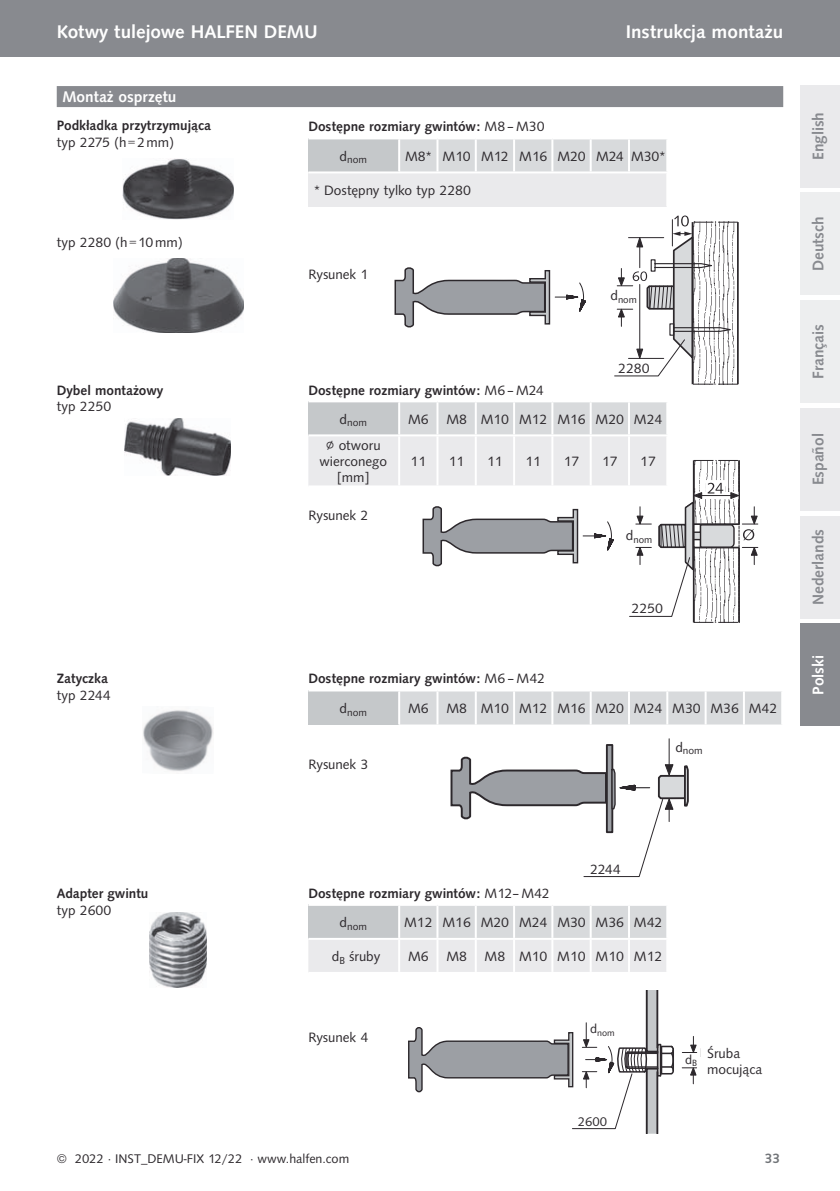
<style>
.page{position:relative;width:840px;height:1191px;background:#fff}
.page>*{position:absolute;margin:0;border:0;box-sizing:border-box;transform-origin:0 0}
.t1{font:500 19px "Syntax TOT";color:#fff}
.t2{font:18.4px "Syntax TOT";color:#2c282c}
.t3{font:500 16px "Syntax TOT";color:#888a8f}
.t4{font:500 16px "Syntax TOT";color:#fff}
.t5{font:14px/16px "Syntax TOT";color:#2c282c;text-align:center}
.t6{font:500 14px "Syntax TOT";color:#2c282c}
.t7{font:500 14px "Syntax TOT";color:#717478}
.t8{font:13.2px "Syntax TOT";color:#2c282c}
.t9{font:13px/15.6px "Syntax TOT";color:#2c282c;text-align:center}
.t10{font:10.4px "Syntax TOT";color:#2c282c}
.t11{font:10px "Syntax TOT";color:#2c282c}
.t12{font:9.4px "Syntax TOT";color:#2c282c}
.s1{font-weight:400}
</style>
<div class="page">
<div style="left:799px;top:193px;width:40px;height:102px;background:#edeeef"></div>
<div style="left:799px;top:85px;width:40px;height:102px;background:#eaeaec"></div>
<div style="left:799px;top:300px;width:40px;height:103px;background:#edeeef"></div>
<div style="left:0;top:0;width:839px;height:57px;background:#888a8f"></div>
<div style="left:799px;top:516px;width:40px;height:102px;background:#eaeaec"></div>
<div style="left:799px;top:624px;width:40px;height:102px;background:#888a8f"></div>
<div style="left:799px;top:408px;width:40px;height:102px;background:#eaeaec"></div>
<div style="left:308px;top:138px;width:91px;height:34px;background:#c5c8ca"></div>
<div style="left:400px;top:139px;width:266px;height:32px;background:#d8dadc"></div>
<div style="left:308px;top:172px;width:359px;height:34px;background:#eaeaec"></div>
<hr style="left:627px;top:139px;width:2px;height:32px;background:#fff">
<hr style="left:666px;top:173px;width:2px;height:33px;background:#fff">
<hr style="left:308px;top:137px;width:129px;height:2px;background:#fff">
<hr style="left:398px;top:139px;width:2px;height:32px;background:#fff">
<hr style="left:436px;top:139px;width:2px;height:32px;background:#fff">
<hr style="left:474px;top:139px;width:2px;height:32px;background:#fff">
<hr style="left:513px;top:139px;width:2px;height:32px;background:#fff">
<hr style="left:551px;top:139px;width:2px;height:32px;background:#fff">
<hr style="left:589px;top:139px;width:2px;height:32px;background:#fff">
<hr style="left:308px;top:171px;width:360px;height:2px;background:#fff">
<div style="left:308px;top:690px;width:91px;height:34px;background:#c5c8ca"></div>
<div style="left:400px;top:691px;width:380px;height:33px;background:#d8dadc"></div>
<hr style="left:666px;top:691px;width:2px;height:33px;background:#fff">
<hr style="left:704px;top:691px;width:2px;height:33px;background:#fff">
<hr style="left:742px;top:691px;width:2px;height:33px;background:#fff">
<hr style="left:308px;top:689px;width:129px;height:2px;background:#fff">
<hr style="left:398px;top:691px;width:2px;height:33px;background:#fff">
<hr style="left:436px;top:691px;width:2px;height:33px;background:#fff">
<hr style="left:474px;top:691px;width:2px;height:33px;background:#fff">
<hr style="left:513px;top:691px;width:2px;height:33px;background:#fff">
<hr style="left:551px;top:691px;width:2px;height:33px;background:#fff">
<hr style="left:589px;top:691px;width:2px;height:33px;background:#fff">
<hr style="left:627px;top:691px;width:2px;height:33px;background:#fff">
<svg style="left:308px;top:906px;width:358px;height:66px;background:#dee0e2"></svg>
<hr style="left:398px;top:906px;width:2px;height:32px;background:#fff">
<hr style="left:436px;top:906px;width:2px;height:32px;background:#fff">
<hr style="left:474px;top:906px;width:2px;height:32px;background:#fff">
<hr style="left:513px;top:906px;width:2px;height:32px;background:#fff">
<hr style="left:551px;top:906px;width:2px;height:32px;background:#fff">
<hr style="left:589px;top:906px;width:2px;height:32px;background:#fff">
<hr style="left:627px;top:906px;width:2px;height:32px;background:#fff">
<hr style="left:398px;top:940px;width:2px;height:32px;background:#fff">
<hr style="left:436px;top:940px;width:2px;height:32px;background:#fff">
<hr style="left:474px;top:940px;width:2px;height:32px;background:#fff">
<hr style="left:513px;top:940px;width:2px;height:32px;background:#fff">
<hr style="left:551px;top:940px;width:2px;height:32px;background:#fff">
<hr style="left:589px;top:940px;width:2px;height:32px;background:#fff">
<hr style="left:627px;top:940px;width:2px;height:32px;background:#fff">
<hr style="left:308px;top:938px;width:360px;height:2px;background:#fff">
<img style="left:693px;top:376px;width:43px;height:8px">
<svg style="left:692px;top:384px;width:45px;height:1px"></svg>
<hr style="left:691px;top:222px;width:2px;height:162px;background:#2c282c">
<hr style="left:736px;top:222px;width:2px;height:162px;background:#2c282c">
<svg style="left:614px;top:215px;width:123px;height:161px"></svg>
<svg style="left:394px;top:267px;width:192px;height:60px"></svg>
<svg style="left:450px;top:738px;width:239px;height:139px"></svg>
<div style="left:672px;top:734px;width:91px;height:24px;background:#fff"></div>
<div style="left:541px;top:849px;width:90px;height:24px;background:#fff"></div>
<img style="left:143px;top:710px;width:70px;height:61px">
<img style="left:149px;top:912px;width:57px;height:75px">
<img style="left:125px;top:418px;width:106px;height:58px">
<img style="left:122px;top:159px;width:111px;height:61px">
<img style="left:114px;top:258px;width:129px;height:75px">
<svg style="left:308px;top:401px;width:449px;height:222px"></svg>
<svg style="left:682px;top:1036px;width:14px;height:17px"></svg>
<svg style="left:681px;top:1067px;width:15px;height:16px"></svg>
<svg style="left:408px;top:990px;width:266px;height:144px"></svg>
<div style="left:57px;top:86px;width:725px;height:21px;background:#888a8f"></div>
<h1 class="t1" style="left:57px;top:25px;width:262px">Kotwy tulejowe HALFEN DEMU</h1>
<h1 class="t1" style="left:625px;top:25px;width:159px">Instrukcja montażu</h1>
<p class="t4" style="left:62px;top:90px;width:115px">Montaż osprzętu</p>
<p class="t6" style="left:57px;top:120px;width:156px">Podkładka przytrzymująca</p>
<p class="t5" style="left:57px;top:136px;width:119px">typ 2275 (h = 2 mm)</p>
<p class="t5" style="left:57px;top:235px;width:127px">typ 2280 (h = 10 mm)</p>
<p class="t6" style="left:308px;top:120px;width:237px">Dostępne rozmiary gwintów: <span class="s1">M8 – M30</span></p>
<p class="t10" style="left:339px;top:156px;width:29px"><sup>d</sup>nom</p>
<p class="t5" style="left:405px;top:149px;width:261px">M8* M10 M12 M16 M20 M24 M30*</p>
<p class="t5" style="left:314px;top:184px;width:158px">* Dostępny tylko typ 2280</p>
<p class="t5" style="left:308px;top:268px;width:61px">Rysunek 1</p>
<p class="t11" style="left:610px;top:296px;width:28px"><sup>d</sup>nom</p>
<p class="t5" style="left:618px;top:361px;width:33px">2280</p>
<p class="t6" style="left:57px;top:384px;width:108px">Dybel montażowy</p>
<p class="t6" style="left:308px;top:384px;width:237px">Dostępne rozmiary gwintów: <span class="s1">M6 – M24</span></p>
<p class="t5" style="left:57px;top:400px;width:56px">typ 2250</p>
<p class="t10" style="left:339px;top:418px;width:29px"><sup>d</sup>nom</p>
<p class="t5" style="left:408px;top:412px;width:22px">M6</p>
<p class="t5" style="left:446px;top:412px;width:217px">M8 M10 M12 M16 M20 M24</p>
<p class="t5" style="left:319px;top:439px;width:69px">∅ otworu wierconego [mm]</p>
<p class="t5" style="left:410px;top:455px;width:17px">11</p>
<p class="t5" style="left:448px;top:455px;width:17px">11</p>
<p class="t5" style="left:487px;top:455px;width:17px">11</p>
<p class="t5" style="left:525px;top:455px;width:17px">11</p>
<p class="t5" style="left:563px;top:455px;width:17px">17</p>
<p class="t5" style="left:601px;top:455px;width:17px">17</p>
<p class="t5" style="left:640px;top:455px;width:17px">17</p>
<p class="t5" style="left:308px;top:508px;width:61px">Rysunek 2</p>
<p class="t11" style="left:625px;top:536px;width:28px"><sup>d</sup>nom</p>
<p class="t5" style="left:631px;top:601px;width:33px">2250</p>
<p class="t6" style="left:57px;top:673px;width:53px">Zatyczka</p>
<p class="t6" style="left:308px;top:672px;width:238px">Dostępne rozmiary gwintów: <span class="s1">M6 – M42</span></p>
<p class="t5" style="left:57px;top:688px;width:55px">typ 2244</p>
<p class="t10" style="left:339px;top:708px;width:29px"><sup>d</sup>nom</p>
<p class="t5" style="left:408px;top:702px;width:22px">M6</p>
<p class="t5" style="left:446px;top:702px;width:332px">M8 M10 M12 M16 M20 M24 M30 M36 M42</p>
<p class="t5" style="left:308px;top:757px;width:61px">Rysunek 3</p>
<p class="t8" style="left:672px;top:745px;width:36px"><sup>d</sup><sup>d</sup>nom</p>
<p class="t3" style="left:811px;top:160px;width:49px;rotate:-90deg">English</p>
<p class="t3" style="left:811px;top:271px;width:56px;rotate:-90deg">Deutsch</p>
<p class="t3" style="left:811px;top:379px;width:56px;rotate:-90deg">Français</p>
<p class="t3" style="left:811px;top:485px;width:54px;rotate:-90deg">Español</p>
<p class="t3" style="left:811px;top:605px;width:78px;rotate:-90deg">Nederlands</p>
<p class="t4" style="left:811px;top:694px;width:41px;rotate:-90deg">Polski</p>
<p class="t6" style="left:57px;top:888px;width:93px">Adapter gwintu</p>
<p class="t5" style="left:57px;top:903px;width:56px">typ 2600</p>
<p class="t6" style="left:308px;top:888px;width:243px">Dostępne rozmiary gwintów: <span class="s1">M12– M42</span></p>
<h2 class="t2" style="left:586px;top:859px;width:42px">2244</h2>
<p class="t5" style="left:589px;top:862px;width:32px">2244</p>
<p class="t10" style="left:339px;top:922px;width:29px"><sup>d</sup>nom</p>
<p class="t5" style="left:404px;top:915px;width:259px">M12 M16 M20 M24 M30 M36 M42</p>
<p class="t5" style="left:331px;top:949px;width:50px">d<sub>B</sub> śruby</p>
<p class="t5" style="left:408px;top:949px;width:22px">M6</p>
<p class="t5" style="left:446px;top:949px;width:22px">M8</p>
<p class="t5" style="left:484px;top:949px;width:179px">M8 M10 M10 M10 M12</p>
<p class="t5" style="left:308px;top:1030px;width:61px">Rysunek 4</p>
<p class="t12" style="left:589px;top:1029px;width:26px"><sup>d</sup>nom</p>
<p class="t9" style="left:577px;top:1114px;width:31px">2600</p>
<p class="t5" style="left:706px;top:1045px;width:57px;line-height:16.8px;text-align:left">Śruba mocująca</p>
<p class="t9" style="left:684px;top:1052px;width:14px">d<sub>B</sub></p>
<p class="t9" style="left:699px;top:1046px;width:72px">Befestigungs-<br>Schraube</p>
<p class="t9" style="left:57px;top:1151px;width:294px">© 2022 · INST_DEMU-FIX 12/22 · www.halfen.com</p>
<p class="t7" style="left:764px;top:1152px;width:17px">33</p>
</div>
